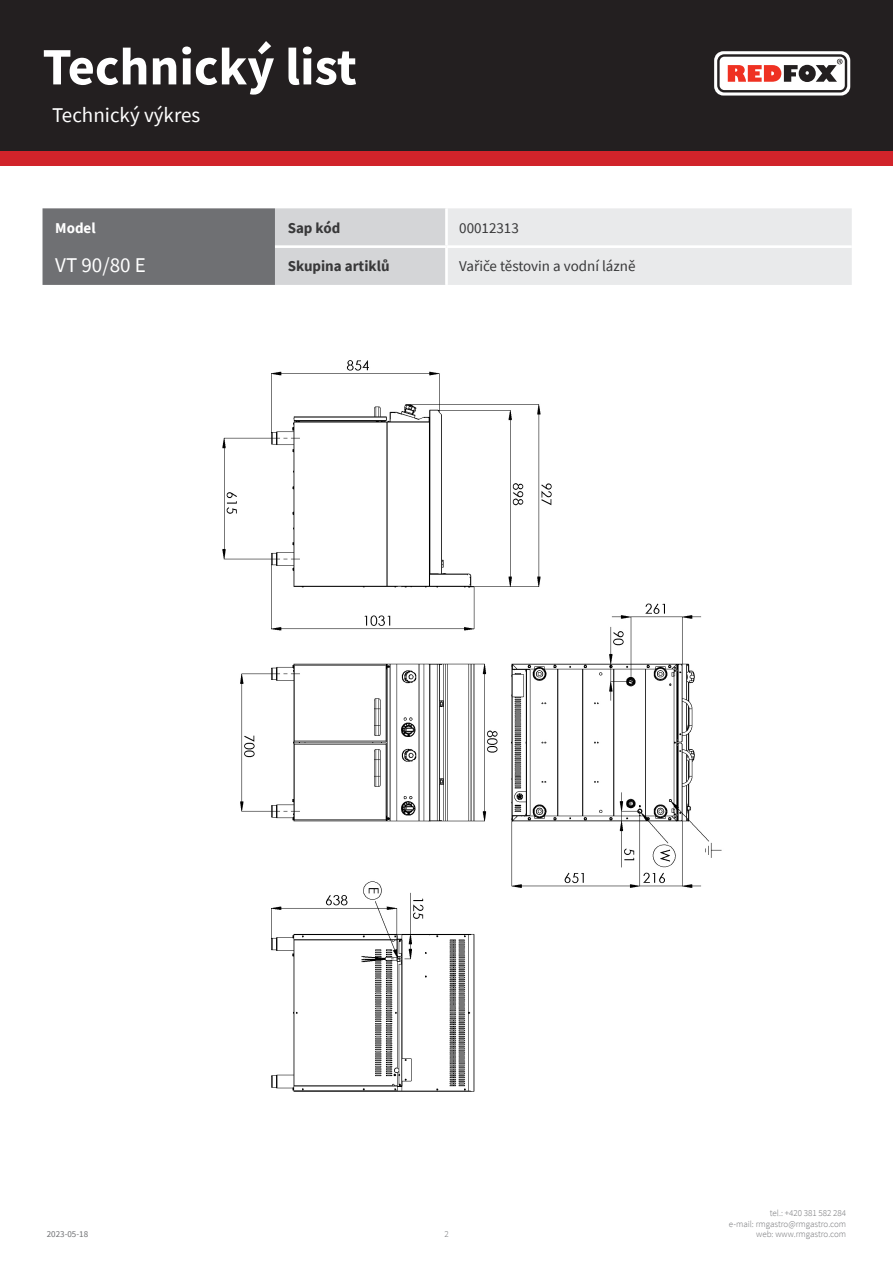
<style>
.page{position:relative;width:893px;height:1263px;background:#fff}
.page>*{position:absolute;margin:0;border:0;box-sizing:border-box;transform-origin:0 0}
.t1{font:700 52.5px "Source Sans Pro";color:#fff}
.kapitola{font:21px "Source Sans Pro";color:#fff}
.tabulka_-_headline{font:21px "Source Sans Pro";color:#fff}
.tabulka_-_text{font:15px "Source Sans Pro";color:#383839}
.tabulka_-_text-2{font:700 15px "Source Sans Pro";color:#383839}
.tabulka_-_text-3{font:700 15px "Source Sans Pro";color:#fff}
.t2{font:300 9px/10.8px "Source Sans Pro";color:#6f7073;text-align:right}
.t3{font:9px "Source Sans Pro";color:#6f7073}
</style>
<div class="page">
<div style="left:0;top:0;width:893px;height:166px;background:#d1232a"></div>
<div style="left:0;top:0;width:893px;height:151px;background:#231f20"></div>
<svg style="left:714px;top:51px;width:136px;height:45px"></svg>
<img style="left:222px;top:360px;width:500px;height:732px">
<svg style="left:43px;top:208px;width:809px;height:77px;background:#c0c1c3"></svg>
<hr style="left:445px;top:208px;width:3px;height:37px;background:#fff">
<hr style="left:275px;top:245px;width:171px;height:3px;background:#fff">
<hr style="left:446px;top:245px;width:406px;height:3px;background:#fff">
<hr style="left:445px;top:248px;width:3px;height:37px;background:#fff">
<h1 class="t1" style="left:43px;top:31px;width:316px">Technický list</h1>
<p class="kapitola" style="left:52px;top:101px;width:150px">Technický výkres</p>
<p class="tabulka_-_text-3" style="left:55px;top:218px;width:42px">Model</p>
<p class="tabulka_-_text-2" style="left:288px;top:218px;width:54px">Sap kód</p>
<p class="tabulka_-_text" style="left:459px;top:219px;width:61px">00012313</p>
<p class="tabulka_-_headline" style="left:55px;top:251px;width:92px">VT 90/80 E</p>
<p class="tabulka_-_text-2" style="left:288px;top:256px;width:103px">Skupina artiklů</p>
<p class="tabulka_-_text" style="left:459px;top:257px;width:178px">Vařiče těstovin a vodní lázně</p>
<p class="t3" style="left:47px;top:1229px;width:43px">2023-05-18</p>
<p class="t2" style="left:444px;top:1229px;width:6px">2</p>
<p class="t2" style="left:729px;top:1207px;width:119px">tel.: +420 381 582 284<br>e-mail: rmgastro@rmgastro.com web: www.rmgastro.com</p>
</div>
